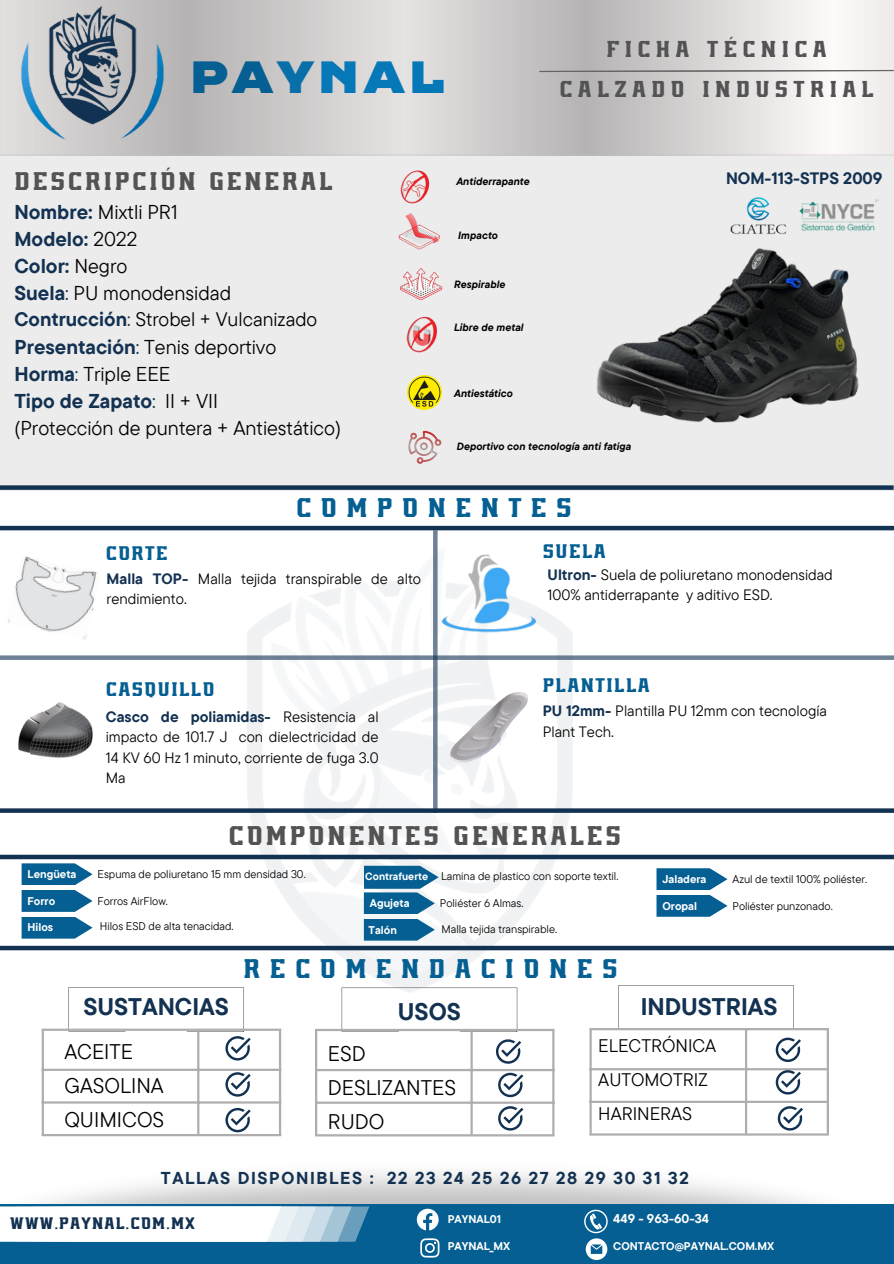
<style>
.page{position:relative;width:894px;height:1264px;background:#fff}
.page>*{position:absolute;margin:0;border:0;box-sizing:border-box;transform-origin:0 0}
.t1{font:45.15px "Imperial One";letter-spacing:.05em;color:#0677b7}
.t2{font:300 27px "AZN Knuckles Trial";letter-spacing:.35em;color:#055f92}
.t3{font:300 27px "AZN Knuckles Trial";letter-spacing:.255em;color:#545353}
.t4{font:300 25.5px "AZN Knuckles Trial";letter-spacing:.2em;color:#545353}
.t5{font:700 24px "TT Commons Pro";color:#133252}
.t6{font:300 22.95px "AZN Knuckles Trial";letter-spacing:.315em;color:#545353}
.t7{font:300 22.95px "AZN Knuckles Trial";letter-spacing:.235em;color:#545353}
.t8{font:21.15px "TT Commons Pro";color:#000}
.t9{font:19.95px "TT Commons Pro";color:#000}
.t10{font:700 19.95px "TT Commons Pro";color:#133252}
.t11{font:300 19.65px "AZN Knuckles Trial";letter-spacing:.075em;color:#055f92}
.t12{font:19.5px "TT Commons Pro";color:#000}
.t13{font:18.15px "TT Commons Pro";color:#000}
.t14{font:700 17.25px "TT Commons Pro";letter-spacing:.095em;color:#133252}
.t15{font:300 16.65px "AZN Knuckles Trial";letter-spacing:.22em;color:#133252}
.t16{font:700 16.5px "TT Commons Pro";color:#133252}
.t17{font:15px/20.2px "TT Commons Pro";color:#000}
.t18{font:700 12.75px "TT Commons Pro";color:#fff}
.t19{font:11.25px "TT Commons Pro";color:#000}
.t20{font:700 11.25px "TT Commons Pro";color:#fff}
.t21{font:italic 700 10.5px "TT Commons Pro";color:#000}
.t22{font:700 10.5px "TT Commons Pro";color:#fff}
.s1{color:#055f92}
.s2{color:#086fa8}
.s3{font-weight:700;color:#133252}
.s4{font-weight:400;color:#000}
.s5{color:#133252}
.s6{font-weight:400}
</style>
<div class="page">
<img style="left:4px;top:525px;width:889px;height:531px">
<div style="left:0;top:155px;width:893px;height:336px;background:#edecec"></div>
<img style="left:7px;top:0;width:170px;height:156px">
<svg style="left:538px;top:69px;width:355px;height:4px"></svg>
<img style="left:7px;top:555px;width:94px;height:85px">
<img style="left:7px;top:698px;width:94px;height:63px">
<div style="left:0;top:485px;width:893px;height:5px;background:#133252"></div>
<div style="left:0;top:655px;width:893px;height:5px;background:#6f8295"></div>
<img style="left:450px;top:692px;width:77px;height:70px">
<div style="left:0;top:854px;width:893px;height:5px;background:#133252"></div>
<svg style="left:656px;top:868px;width:71px;height:48px"></svg>
<svg style="left:0;top:808px;width:893px;height:4px;background:#284461"></svg>
<svg style="left:433px;top:530px;width:4px;height:282px"></svg>
<hr style="left:0;top:526px;width:893px;height:4px;background:#133252">
<img style="left:433px;top:542px;width:121px;height:111px">
<div style="left:0;top:1204px;width:893px;height:59px;background:#055f92"></div>
<svg style="left:0;top:1206px;width:369px;height:35px;background:#e9f0f5"></svg>
<svg style="left:416px;top:1208px;width:22px;height:22px"></svg>
<svg style="left:420px;top:1238px;width:19px;height:19px"></svg>
<div style="left:0;top:945px;width:893px;height:5px;background:#133252"></div>
<img style="left:400px;top:170px;width:30px;height:34px">
<img style="left:406px;top:316px;width:31px;height:37px">
<img style="left:398px;top:213px;width:42px;height:37px">
<img style="left:399px;top:268px;width:44px;height:33px">
<svg style="left:408px;top:431px;width:33px;height:32px"></svg>
<svg style="left:584px;top:1209px;width:23px;height:50px"></svg>
<img style="left:746px;top:197px;width:24px;height:12px">
<img style="left:801px;top:199px;width:78px;height:10px">
<svg style="left:22px;top:863px;width:71px;height:75px"></svg>
<svg style="left:364px;top:865px;width:74px;height:75px"></svg>
<img style="left:407px;top:375px;width:34px;height:34px">
<svg style="left:341px;top:987px;width:176px;height:45px"></svg>
<hr style="left:42px;top:1030px;width:2px;height:103px;background:#b0adad">
<hr style="left:197px;top:1030px;width:2px;height:103px;background:#b0adad">
<hr style="left:279px;top:1030px;width:2px;height:103px;background:#b0adad">
<hr style="left:42px;top:1028px;width:239px;height:2px;background:#b0adad">
<hr style="left:42px;top:1068px;width:239px;height:2px;background:#b0adad">
<hr style="left:42px;top:1101px;width:239px;height:2px;background:#b0adad">
<hr style="left:42px;top:1133px;width:239px;height:3px;background:#b0adad">
<svg style="left:68px;top:987px;width:183px;height:73px"></svg>
<svg style="left:225px;top:1072px;width:26px;height:24px"></svg>
<hr style="left:315px;top:1031px;width:2px;height:103px;background:#b0adad">
<hr style="left:470px;top:1031px;width:2px;height:103px;background:#b0adad">
<hr style="left:552px;top:1031px;width:2px;height:103px;background:#b0adad">
<hr style="left:315px;top:1028px;width:239px;height:3px;background:#b0adad">
<hr style="left:315px;top:1068px;width:239px;height:3px;background:#b0adad">
<hr style="left:315px;top:1101px;width:239px;height:2px;background:#b0adad">
<hr style="left:315px;top:1134px;width:239px;height:2px;background:#b0adad">
<svg style="left:496px;top:1039px;width:25px;height:24px"></svg>
<svg style="left:498px;top:1072px;width:25px;height:25px"></svg>
<svg style="left:618px;top:985px;width:176px;height:43px"></svg>
<hr style="left:589px;top:1030px;width:2px;height:103px;background:#b0adad">
<hr style="left:744px;top:1030px;width:3px;height:103px;background:#b0adad">
<hr style="left:826px;top:1030px;width:2px;height:103px;background:#b0adad">
<hr style="left:589px;top:1028px;width:239px;height:2px;background:#b0adad">
<hr style="left:589px;top:1068px;width:239px;height:2px;background:#b0adad">
<hr style="left:589px;top:1100px;width:239px;height:2px;background:#b0adad">
<hr style="left:589px;top:1133px;width:239px;height:2px;background:#b0adad">
<svg style="left:775px;top:1037px;width:25px;height:25px"></svg>
<svg style="left:775px;top:1070px;width:25px;height:24px"></svg>
<svg style="left:225px;top:1107px;width:26px;height:25px"></svg>
<svg style="left:498px;top:1106px;width:25px;height:24px"></svg>
<svg style="left:777px;top:1106px;width:25px;height:24px"></svg>
<img style="left:596px;top:209px;width:279px;height:214px">
<p class="t1" style="left:189px;top:49px;width:258px"><span class="s1">PA</span><span class="s2">Y</span>NAL</p>
<p class="t7" style="left:606px;top:39px;width:222px">FICHA TÉCNICA</p>
<p class="t6" style="left:559px;top:80px;width:314px">CALZADO INDUSTRIAL</p>
<p class="t4" style="left:14px;top:171px;width:318px">DESCRIPCIÓN GENERAL</p>
<h1 class="t9" style="left:14px;top:199px;width:165px"><span class="s3">Nombre:</span> Mixtli PR1</h1>
<h5 class="t10" style="left:14px;top:226px;width:124px">Modelo: <span class="s4">2022</span></h5>
<h6 class="t10" style="left:14px;top:253px;width:114px">Color: <span class="s4">Negro</span></h6>
<p class="t9" style="left:14px;top:280px;width:218px"><span class="s3">Suela</span><span class="s5">:</span> PU monodensidad</p>
<p class="t12" style="left:14px;top:306px;width:304px"><span class="s3">Contrucción</span><span class="s5">:</span> Strobel + Vulcanizado</p>
<p class="t9" style="left:14px;top:334px;width:263px"><span class="s3">Presentación</span><span class="s5">:</span> Tenis deportivo</p>
<p class="t9" style="left:14px;top:361px;width:157px"><span class="s3">Horma</span><span class="s5">:</span> Triple EEE</p>
<p class="t10" style="left:14px;top:388px;width:205px">Tipo de Zapato<span class="s6">:</span> <span class="s4">II + VII</span></p>
<p class="t9" style="left:14px;top:415px;width:328px">(Protección de puntera + Antiestático)</p>
<p class="t21" style="left:456px;top:175px;width:75px">Antiderrapante</p>
<p class="t21" style="left:458px;top:228px;width:41px">Impacto</p>
<p class="t21" style="left:454px;top:277px;width:53px">Respirable</p>
<p class="t21" style="left:454px;top:321px;width:71px">Libre de metal</p>
<p class="t21" style="left:454px;top:387px;width:60px">Antiestático</p>
<p class="t21" style="left:456px;top:440px;width:176px">Deportivo con tecnología anti fatiga</p>
<p class="t16" style="left:725px;top:168px;width:158px">NOM-113-STPS 2009</p>
<p class="t11" style="left:106px;top:545px;width:62px">CORTE</p>
<p class="t2" style="left:296px;top:497px;width:277px">COMPONENTES</p>
<p class="t11" style="left:542px;top:543px;width:63px">SUELA</p>
<p class="t17" style="left:106px;top:568px;width:316px"><span class="s3">Malla TOP-</span> Malla tejida transpirable de alto rendimiento.</p>
<p class="t11" style="left:106px;top:681px;width:110px">CASQUILLO</p>
<p class="t17" style="left:106px;top:706px;width:274px;text-align:justify"><span class="s3">Casco de poliamidas-</span> Resistencia al impacto de 101.7 J con dielectricidad de 14 KV 60 Hz 1 minuto, corriente de fuga 3.0<br>Ma</p>
<p class="t17" style="left:547px;top:564px;width:287px"><span class="s3">Ultron-</span> Suela de poliuretano monodensidad<br>100% antiderrapante y aditivo ESD.</p>
<p class="t11" style="left:542px;top:677px;width:107px">PLANTILLA</p>
<p class="t17" style="left:542px;top:700px;width:285px"><span class="s3">PU 12mm-</span> Plantilla PU 12mm con tecnología<br>Plant Tech.</p>
<p class="t3" style="left:228px;top:824px;width:391px">COMPONENTES GENERALES</p>
<p class="t20" style="left:28px;top:866px;width:50px">Lengüeta</p>
<p class="t19" style="left:98px;top:866px;width:209px">Espuma de poliuretano 15 mm densidad 30.</p>
<p class="t20" style="left:28px;top:893px;width:29px">Forro</p>
<p class="t19" style="left:98px;top:893px;width:72px">Forros AirFlow.</p>
<p class="t22" style="left:365px;top:869px;width:64px">Contrafuerte</p>
<p class="t19" style="left:441px;top:868px;width:179px">Lamina de plastico con soporte textil.</p>
<p class="t20" style="left:370px;top:895px;width:41px">Agujeta</p>
<p class="t19" style="left:440px;top:896px;width:85px">Poliéster 6 Almas.</p>
<p class="t20" style="left:28px;top:920px;width:27px">Hilos</p>
<p class="t19" style="left:100px;top:919px;width:135px">Hilos ESD de alta tenacidad.</p>
<p class="t20" style="left:368px;top:922px;width:30px">Talón</p>
<p class="t19" style="left:441px;top:921px;width:117px">Malla tejida transpirable.</p>
<p class="t2" style="left:243px;top:957px;width:375px">RECOMENDACIONES</p>
<p class="t20" style="left:662px;top:871px;width:45px">Jaladera</p>
<p class="t19" style="left:732px;top:871px;width:136px">Azul de textil 100% poliéster.</p>
<p class="t20" style="left:662px;top:898px;width:36px">Oropal</p>
<p class="t19" style="left:732px;top:898px;width:102px">Poliéster punzonado.</p>
<p class="t5" style="left:83px;top:991px;width:147px">SUSTANCIAS</p>
<h4 class="t5" style="left:398px;top:995px;width:64px">USOS</h4>
<p class="t8" style="left:328px;top:1039px;width:39px">ESD</p>
<h4 class="t8" style="left:328px;top:1073px;width:130px">DESLIZANTES</h4>
<p class="t8" style="left:328px;top:1107px;width:58px">RUDO</p>
<p class="t8" style="left:64px;top:1037px;width:70px">ACEITE</p>
<p class="t8" style="left:64px;top:1071px;width:101px">GASOLINA</p>
<p class="t8" style="left:64px;top:1105px;width:101px">QUIMICOS</p>
<h4 class="t5" style="left:640px;top:990px;width:138px">INDUSTRIAS</h4>
<p class="t13" style="left:598px;top:1034px;width:119px">ELECTRÓNICA</p>
<p class="t13" style="left:598px;top:1067px;width:111px">AUTOMOTRIZ</p>
<p class="t13" style="left:598px;top:1101px;width:95px">HARINERAS</p>
<p class="t14" style="left:161px;top:1167px;width:529px">TALLAS DISPONIBLES : 22 23 24 25 26 27 28 29 30 31 32</p>
<p class="t15" style="left:10px;top:1216px;width:185px">WWW.PAYNAL.COM.MX</p>
<p class="t20" style="left:447px;top:1211px;width:55px">PAYNAL01</p>
<p class="t20" style="left:447px;top:1238px;width:64px">PAYNAL_MX</p>
<p class="t20" style="left:613px;top:1238px;width:162px">CONTACTO@PAYNAL.COM.MX</p>
<p class="t18" style="left:613px;top:1210px;width:97px">449 - 963-60-34</p>
</div>
